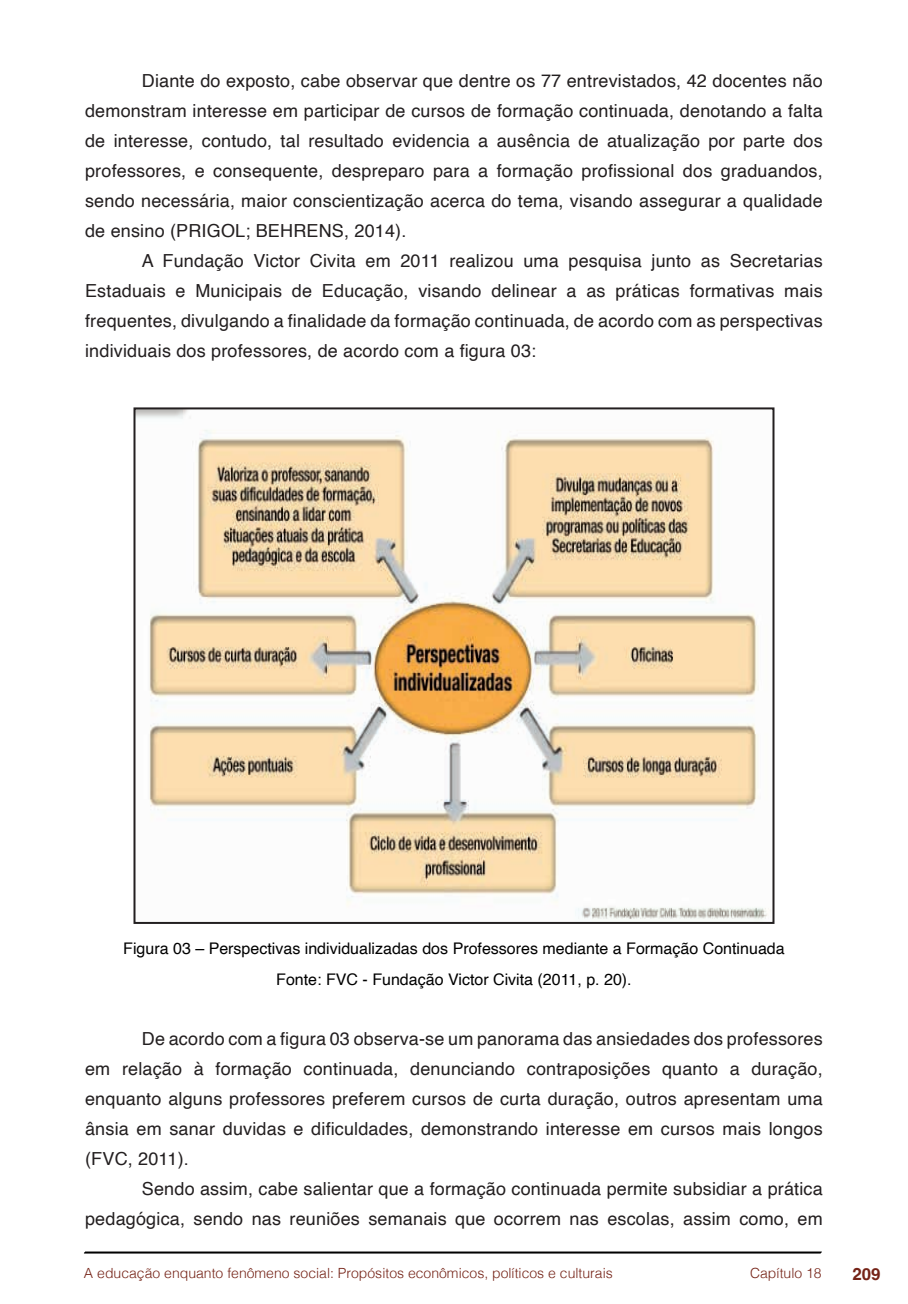
<style>
.page{position:relative;width:908px;height:1304px;background:#fff}
.page>*{position:absolute;margin:0;border:0;box-sizing:border-box;transform-origin:0 0}
.t1{font:18px/30px "Helvetica";letter-spacing:.01em;color:#231f20;text-align:justify}
.t2{font:700 16.8px "Helvetica";color:#752317}
.t3{font:16px/30.6px "Helvetica";color:#000;text-align:center}
.t4{font:300 14px "Helvetica";color:#752317}
</style>
<div class="page">
<svg style="left:84px;top:1251px;width:737px;height:3px"></svg>
<img style="left:136px;top:410px;width:635px;height:510px">
<div style="left:133px;top:407px;width:641px;height:517px;border:2px solid #231f20"></div>
<p class="t1" style="left:85px;top:66px;width:738px;text-indent:57px">Diante do exposto, cabe observar que dentre os 77 entrevistados, 42 docentes não demonstram interesse em participar de cursos de formação continuada, denotando a falta de interesse, contudo, tal resultado evidencia a ausência de atualização por parte dos professores, e consequente, despreparo para a formação profissional dos graduandos, sendo necessária, maior conscientização acerca do tema, visando assegurar a qualidade de ensino (PRIGOL; BEHRENS, 2014).</p>
<p class="t1" style="left:85px;top:246px;width:738px;text-indent:57px">A Fundação Victor Civita em 2011 realizou uma pesquisa junto as Secretarias Estaduais e Municipais de Educação, visando delinear a as práticas formativas mais frequentes, divulgando a finalidade da formação continuada, de acordo com as perspectivas individuais dos professores, de acordo com a figura 03:</p>
<p class="t3" style="left:123px;top:934px;width:662px">Figura 03 – Perspectivas individualizadas dos Professores mediante a Formação Continuada<br>Fonte: FVC - Fundação Victor Civita (2011, p. 20).</p>
<p class="t1" style="left:85px;top:1024px;width:738px;text-indent:57px">De acordo com a figura 03 observa-se um panorama das ansiedades dos professores em relação à formação continuada, denunciando contraposições quanto a duração, enquanto alguns professores preferem cursos de curta duração, outros apresentam uma ânsia em sanar duvidas e dificuldades, demonstrando interesse em cursos mais longos (FVC, 2011).</p>
<p class="t1" style="left:85px;top:1174px;width:738px;text-align:right">Sendo assim, cabe salientar que a formação continuada permite subsidiar a prática pedagógica, sendo nas reuniões semanais que ocorrem nas escolas, assim como, em</p>
<p class="t4" style="left:84px;top:1261px;width:530px">A educação enquanto fenômeno social: Propósitos econômicos, políticos e culturais</p>
<p class="t4" style="left:749px;top:1261px;width:73px">Capítulo 18</p>
<p class="t2" style="left:851px;top:1264px;width:30px">209</p>
</div>
